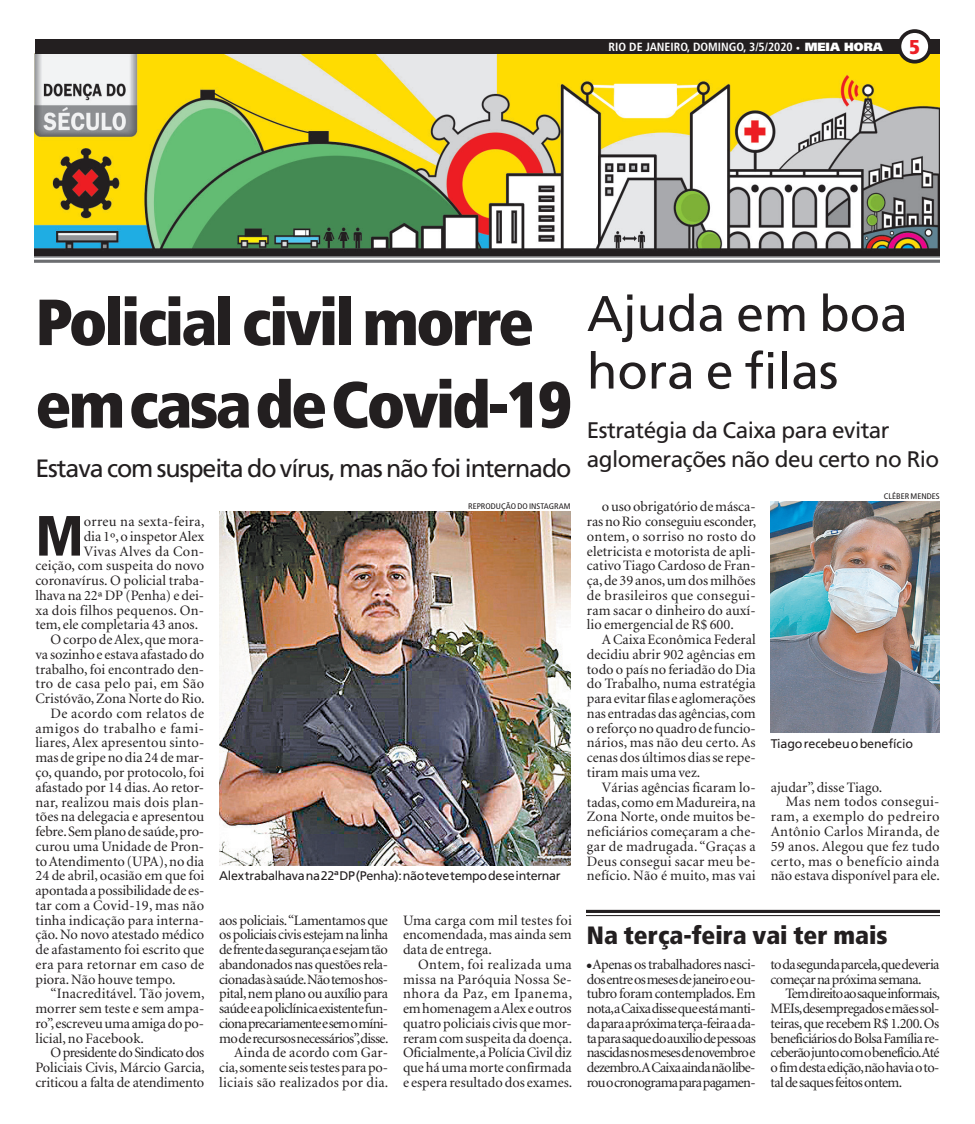
<style>
.page{position:relative;width:975px;height:1124px;background:#fff}
.page>*{position:absolute;margin:0;border:0;box-sizing:border-box;transform-origin:0 0}
.t1{font:900 condensed 65px/82.5px "Frutiger";letter-spacing:-.045em;color:#231f20}
.t2{font:900 condensed 56.62px "Frutiger";color:#231f20}
.t3{font:50px/57.5px "Frutiger";letter-spacing:-.005em;color:#231f20}
.t4{font:25px "Frutiger";letter-spacing:-.045em;color:#231f20}
.t5{font:900 condensed 25px "Frutiger";color:#231f20}
.t6{font:22.5px/28.8px "Frutiger";letter-spacing:-.025em;color:#231f20}
.t7{font:900 condensed 20px "Frutiger";color:#ed1f26}
.t8{font:14.38px/14.8px "Minion";letter-spacing:-.005em;color:#231f20;text-align:justify}
.t9{font:14.38px/14.8px "Minion";letter-spacing:-.035em;color:#231f20;text-align:right}
.t10{font:14.38px/14.8px "Minion";letter-spacing:-.045em;color:#231f20;text-align:center}
.t11{font:14.38px "Minion";letter-spacing:.02em;color:#231f20}
.t12{font:14.38px "Minion";letter-spacing:.025em;color:#231f20}
.t13{font:14.38px "Minion";letter-spacing:.015em;color:#231f20}
.t14{font:14.38px "Minion";letter-spacing:.03em;color:#231f20}
.t15{font:14.38px "Minion";letter-spacing:-.04em;color:#231f20}
.t16{font:14.38px "Minion";letter-spacing:.04em;color:#231f20}
.t17{font:12.5px "Frutiger";letter-spacing:-.025em;color:#231f20}
.t18{font:700 condensed 11.88px "Frutiger";color:#fff}
.t19{font:condensed 8.12px "Frutiger";color:#231f20;scale:1.08 1}
.s1{font-weight:900;font-stretch:normal}
</style>
<div class="page">
<img style="left:34px;top:54px;width:905px;height:202px">
<svg style="left:34px;top:257px;width:905px;height:1px"></svg>
<hr style="left:34px;top:256px;width:905px;height:1px;background:#6c6d70">
<svg style="left:34px;top:259px;width:905px;height:4px;background:#8b8c8e"></svg>
<img style="left:219px;top:511px;width:352px;height:354px">
<img style="left:770px;top:501px;width:169px;height:231px">
<svg style="left:587px;top:912px;width:352px;height:1px"></svg>
<hr style="left:587px;top:909px;width:352px;height:3px;background:#231f20">
<hr style="left:587px;top:914px;width:352px;height:1px;background:#231f20">
<div style="left:35px;top:39px;width:904px;height:15px;background:#231f20"></div>
<div style="left:899px;top:31px;width:30px;height:31px;background:#fff;border-radius:50%"></div>
<div style="left:897px;top:29px;width:34px;height:34px;border:4px solid #231f20;border-radius:50%"></div>
<p class="t18" style="left:608px;top:40px;width:276px">RIO DE JANEIRO, DOMINGO, 3/5/2020 <span class="s1">· MEIA HORA</span></p>
<h3 class="t7" style="left:909px;top:35px;width:12px">5</h3>
<h1 class="t1" style="left:35px;top:281px;width:537px">Policial civil morre em casa de Covid-19</h1>
<h3 class="t4" style="left:35px;top:454px;width:537px">Estava com suspeita do vírus, mas não foi internado</h3>
<h2 class="t2" style="left:35px;top:501px;width:50px">M</h2>
<p class="t11" style="left:84px;top:514px;width:122px">orreu na sexta-feira,</p>
<p class="t19" style="left:468px;top:502px;width:95px">REPRODUÇÃO DO INSTAGRAM</p>
<p class="t8" style="left:84px;top:529px;width:122px">dia 1º, o inspetor Alex</p>
<p class="t12" style="left:84px;top:544px;width:122px">Vivas Alves da Con-</p>
<p class="t8" style="left:35px;top:559px;width:170px">ceição, com suspeita do novo</p>
<p class="t8" style="left:35px;top:573px;width:170px">coronavírus. O policial traba-</p>
<p class="t8" style="left:35px;top:588px;width:170px">lhava na 22ª DP (Penha) e dei-</p>
<p class="t11" style="left:35px;top:603px;width:170px">xa dois filhos pequenos. On-</p>
<p class="t8" style="left:35px;top:618px;width:164px">tem, ele completaria 43 anos.</p>
<p class="t8" style="left:50px;top:632px;width:155px">O corpo de Alex, que mora-</p>
<p class="t8" style="left:35px;top:647px;width:170px">va sozinho e estava afastado do</p>
<p class="t8" style="left:35px;top:662px;width:170px">trabalho, foi encontrado den-</p>
<p class="t14" style="left:35px;top:676px;width:170px">tro de casa pelo pai, em São</p>
<p class="t8" style="left:35px;top:691px;width:171px">Cristóvão, Zona Norte do Rio.</p>
<p class="t12" style="left:50px;top:706px;width:155px">De acordo com relatos de</p>
<p class="t16" style="left:35px;top:721px;width:170px">amigos do trabalho e fami-</p>
<p class="t13" style="left:35px;top:735px;width:170px">liares, Alex apresentou sinto-</p>
<p class="t8" style="left:35px;top:750px;width:170px">mas de gripe no dia 24 de mar-</p>
<p class="t8" style="left:35px;top:765px;width:170px">ço, quando, por protocolo, foi</p>
<p class="t8" style="left:35px;top:780px;width:170px">afastado por 14 dias. Ao retor-</p>
<p class="t11" style="left:35px;top:794px;width:170px">nar, realizou mais dois plan-</p>
<p class="t8" style="left:35px;top:809px;width:170px">tões na delegacia e apresentou</p>
<p class="t8" style="left:35px;top:824px;width:170px">febre. Sem plano de saúde, pro-</p>
<p class="t8" style="left:35px;top:839px;width:170px">curou uma Unidade de Pron-</p>
<p class="t8" style="left:35px;top:854px;width:170px">to Atendimento (UPA), no dia</p>
<p class="t8" style="left:35px;top:868px;width:170px">24 de abril, ocasião em que foi</p>
<p class="t8" style="left:35px;top:883px;width:170px">apontada a possibilidade de es-</p>
<p class="t13" style="left:35px;top:898px;width:170px">tar com a Covid-19, mas não</p>
<p class="t8" style="left:35px;top:913px;width:170px">tinha indicação para interna-</p>
<p class="t8" style="left:35px;top:927px;width:170px">ção. No novo atestado médico</p>
<p class="t8" style="left:35px;top:942px;width:170px">de afastamento foi escrito que</p>
<p class="t11" style="left:35px;top:957px;width:170px">era para retornar em caso de</p>
<p class="t8" style="left:35px;top:972px;width:142px">piora. Não houve tempo.</p>
<p class="t8" style="left:50px;top:986px;width:156px">“Inacreditável. Tão jovem,</p>
<p class="t8" style="left:35px;top:1001px;width:170px">morrer sem teste e sem ampa-</p>
<p class="t8" style="left:35px;top:1016px;width:170px">ro”, escreveu uma amiga do po-</p>
<p class="t8" style="left:35px;top:1031px;width:110px">licial, no Facebook.</p>
<p class="t15" style="left:50px;top:1045px;width:155px">O presidente do Sindicato dos</p>
<p class="t8" style="left:35px;top:1060px;width:171px">Policiais Civis, Márcio Garcia,</p>
<p class="t8" style="left:35px;top:1075px;width:170px">criticou a falta de atendimento</p>
<p class="t17" style="left:219px;top:867px;width:343px">Alex trabalhava na 22ª DP (Penha): não teve tempo de se internar</p>
<p class="t9" style="left:219px;top:913px;width:171px">aos policiais. “Lamentamos que os policiais civis estejam na linha de frente da segurança e sejam tão abandonados nas questões rela&shy;cionadas à saúde. Não temos hos&shy;pital, nem plano ou auxílio para saúde e a policlínica existente fun&shy;ciona precariamente e sem o míni&shy;mo de recursos necessários”, disse.<br>Ainda de acordo com Gar&shy;cia, somente seis testes para po&shy;liciais são realizados por dia.</p>
<p class="t8" style="left:403px;top:913px;width:170px">Uma carga com mil testes foi encomendada, mas ainda sem data de entrega.</p>
<p class="t8" style="left:403px;top:957px;width:171px;text-indent:15px">Ontem, foi realizada uma missa na Paróquia Nossa Se&shy;nhora da Paz, em Ipanema, em homenagem a Alex e outros quatro policiais civis que mor&shy;reram com suspeita da doença.<br>Oficialmente, a Polícia Civil diz que há uma morte confirmada e espera resultado dos exames.</p>
<h3 class="t3" style="left:587px;top:285px;width:322px">Ajuda em boa hora e filas</h3>
<h3 class="t6" style="left:587px;top:416px;width:354px">Estratégia da Caixa para evitar aglomerações não deu certo no Rio</h3>
<p class="t19" style="left:883px;top:492px;width:53px">CLÉBER MENDES</p>
<p class="t8" style="left:587px;top:500px;width:171px;text-indent:15px">o uso obrigatório de másca&shy;ras no Rio conseguiu esconder, ontem, o sorriso no rosto do eletricista e motorista de apli&shy;cativo Tiago Cardoso de Fran&shy;ça, de 39 anos, um dos milhões de brasileiros que consegui&shy;ram sacar o dinheiro do auxí&shy;lio emergencial de R$ 600.</p>
<p class="t8" style="left:587px;top:632px;width:170px;text-indent:15px">A Caixa Econômica Federal decidiu abrir 902 agências em todo o país no feriadão do Dia do Trabalho, numa estratégia para evitar filas e aglomerações nas entradas das agências, com o reforço no quadro de funcio&shy;nários, mas não deu certo. As cenas dos últimos dias se repe&shy;tiram mais uma vez.</p>
<p class="t8" style="left:587px;top:780px;width:170px;text-indent:15px">Várias agências ficaram lo&shy;tadas, como em Madureira, na Zona Norte, onde muitos be&shy;neficiários começaram a che&shy;gar de madrugada. “Graças a Deus consegui sacar meu be&shy;nefício. Não é muito, mas vai</p>
<p class="t8" style="left:770px;top:780px;width:113px">ajudar”, disse Tiago.</p>
<p class="t17" style="left:770px;top:735px;width:144px">Tiago recebeu o benefício</p>
<p class="t12" style="left:785px;top:794px;width:155px">Mas nem todos consegui-</p>
<p class="t14" style="left:770px;top:809px;width:170px">ram, a exemplo do pedreiro</p>
<p class="t12" style="left:770px;top:824px;width:170px">Antônio Carlos Miranda, de</p>
<p class="t11" style="left:770px;top:839px;width:170px">59 anos. Alegou que fez tudo</p>
<p class="t12" style="left:770px;top:853px;width:170px">certo, mas o benefício ainda</p>
<p class="t8" style="left:770px;top:868px;width:171px">não estava disponível para ele.</p>
<h3 class="t5" style="left:587px;top:919px;width:302px">Na terça-feira vai ter mais</h3>
<p class="t10" style="left:586px;top:957px;width:170px">Apenas os trabalhadores nasci&shy;dos entre os meses de janeiro e ou&shy;tubro foram contemplados. Em nota, a Caixa disse que está manti&shy;da para a próxima terça-feira a da&shy;ta para saque do auxilio de pessoas nascidas nos meses de novembro e dezembro.A Caixa ainda não libe&shy;rou o cronograma para pagamen-</p>
<p class="t10" style="left:770px;top:957px;width:170px;text-align:left">to da segunda parcela, que deveria começar na próxima semana.</p>
<p class="t8" style="left:770px;top:986px;width:171px;text-indent:15px">Tem direito ao saque informais, MEIs, desempregados e mães sol&shy;teiras, que recebem R$ 1.200. Os beneficiários do Bolsa Família re&shy;ceberão junto com o benefício. Até o fim desta edição, não havia o to&shy;tal de saques feitos ontem.</p>
</div>
